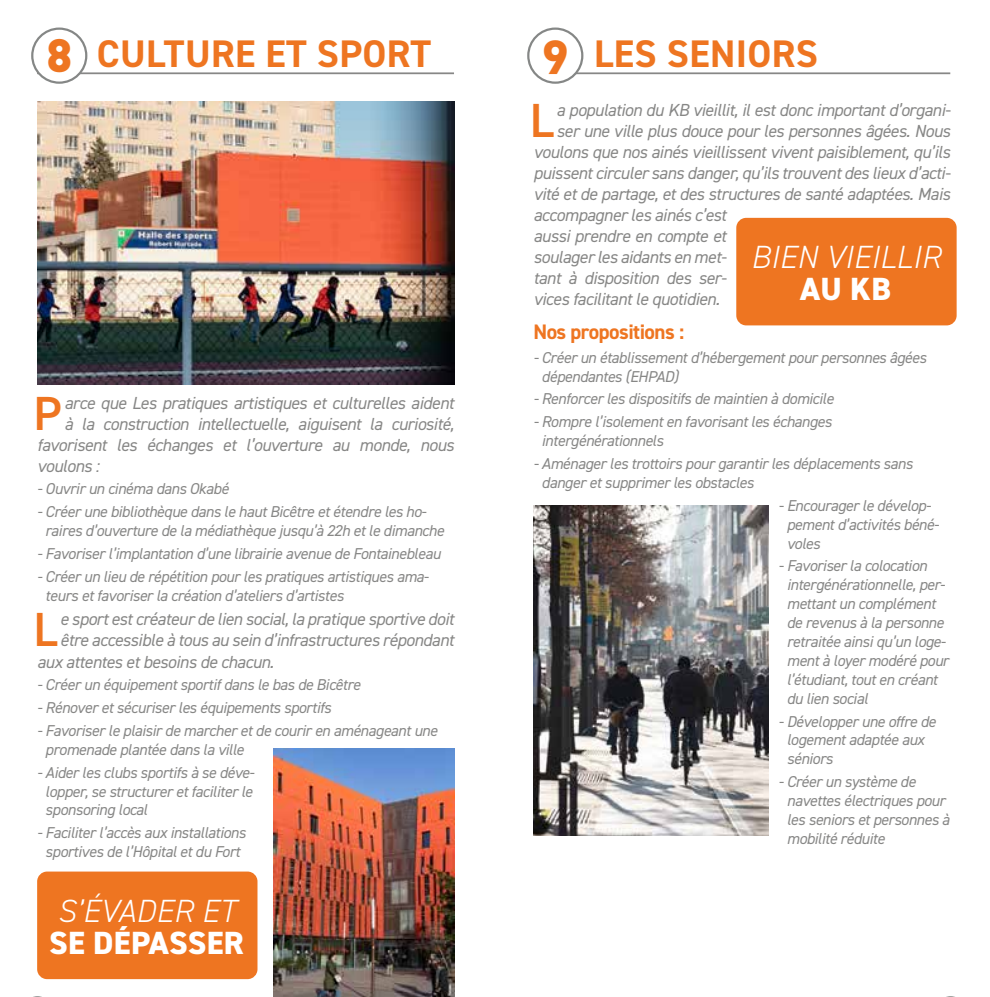
<style>
.page{position:relative;width:990px;height:997px;background:#fff}
.page>*{position:absolute;margin:0;border:0;box-sizing:border-box;transform-origin:0 0}
.t1{font:600 47.95px "DIN2014";color:#ee7521}
.t2{font:46.2px "DIN Black Alternate";color:#ee7521}
.t3{font:700 38.5px "DIN2014";letter-spacing:.01em;color:#ee7521}
.t4{font:italic 300 32.2px "DIN2014";letter-spacing:.01em;color:#fff}
.t5{font:800 32.2px "DIN2014";letter-spacing:.01em;color:#fff}
.t6{font:700 21px "DIN2014";letter-spacing:-.025em;color:#ee7521}
.t7{font:italic 17.5px "DIN2014";letter-spacing:-.025em;color:#878786}
.t8{font:italic 15.75px/18.9px "DIN2014";letter-spacing:-.025em;color:#878786}
</style>
<div class="page">
<hr style="left:37px;top:72px;width:417px;height:2px;background:#878786">
<hr style="left:539px;top:72px;width:411px;height:2px;background:#878786">
<div style="left:37px;top:871px;width:220px;height:107px;background:#ee7521;border-radius:10px"></div>
<div style="left:736px;top:218px;width:220px;height:107px;background:#ee7521;border-radius:10px"></div>
<div style="left:528px;top:29px;width:54px;height:54px;background:#fff;border-radius:50%"></div>
<div style="left:527px;top:27px;width:56px;height:57px;border:2px solid #858786;border-radius:50%"></div>
<div style="left:32px;top:29px;width:54px;height:54px;background:#fff;border-radius:50%"></div>
<div style="left:31px;top:27px;width:56px;height:57px;border:2px solid #858786;border-radius:50%"></div>
<img style="left:37px;top:102px;width:417px;height:283px">
<img style="left:273px;top:748px;width:181px;height:248px">
<img style="left:533px;top:505px;width:235px;height:330px">
<h2 class="t2" style="left:46px;top:24px;width:28px">8</h2>
<h2 class="t2" style="left:542px;top:20px;width:27px">9</h2>
<h3 class="t3" style="left:97px;top:29px;width:336px">CULTURE ET SPORT</h3>
<h3 class="t3" style="left:594px;top:29px;width:225px">LES SENIORS</h3>
<h1 class="t1" style="left:33px;top:381px;width:30px">P</h1>
<p class="t7" style="left:64px;top:391px;width:391px">arce que Les pratiques artistiques et culturelles aident</p>
<p class="t7" style="left:64px;top:412px;width:391px">à la construction intellectuelle, aiguisent la curiosité,</p>
<p class="t7" style="left:37px;top:433px;width:418px">favorisent les échanges et l’ouverture au monde, nous</p>
<p class="t7" style="left:37px;top:454px;width:64px">voulons :</p>
<p class="t8" style="left:37px;top:479px;width:193px">- Ouvrir un cinéma dans Okabé</p>
<p class="t8" style="left:45px;top:502px;width:400px;text-indent:-8px">- Créer une bibliothèque dans le haut Bicêtre et étendre les ho&shy;raires d’ouverture de la médiathèque jusqu’à 22h et le dimanche</p>
<p class="t8" style="left:37px;top:543px;width:405px">- Favoriser l’implantation d’une librairie avenue de Fontainebleau</p>
<p class="t8" style="left:45px;top:566px;width:385px;text-indent:-8px">- Créer un lieu de répétition pour les pratiques artistiques ama&shy;teurs et favoriser la création d’ateliers d’artistes</p>
<h1 class="t1" style="left:33px;top:598px;width:26px">L</h1>
<p class="t7" style="left:60px;top:608px;width:395px">e sport est créateur de lien social, la pratique sportive doit</p>
<p class="t7" style="left:60px;top:629px;width:395px">être accessible à tous au sein d’infrastructures répondant</p>
<p class="t7" style="left:37px;top:650px;width:238px">aux attentes et besoins de chacun.</p>
<p class="t8" style="left:37px;top:675px;width:325px">- Créer un équipement sportif dans le bas de Bicêtre</p>
<p class="t8" style="left:37px;top:697px;width:295px">- Rénover et sécuriser les équipements sportifs</p>
<p class="t8" style="left:45px;top:720px;width:393px;text-indent:-8px">- Favoriser le plaisir de marcher et de courir en aménageant une promenade plantée dans la ville</p>
<p class="t8" style="left:45px;top:762px;width:211px;text-indent:-8px">- Aider les clubs sportifs à se déve&shy;lopper, se structurer et faciliter le sponsoring local</p>
<p class="t8" style="left:37px;top:822px;width:210px;text-align:center">- Faciliter l’accès aux installations sportives de l’Hôpital et du Fort</p>
<h3 class="t4" style="left:57px;top:891px;width:180px">S’ÉVADER ET</h3>
<h3 class="t5" style="left:49px;top:920px;width:196px">SE DÉPASSER</h3>
<h1 class="t1" style="left:530px;top:88px;width:26px">L</h1>
<p class="t7" style="left:556px;top:99px;width:395px">a population du KB vieillit, il est donc important d’organi-</p>
<p class="t7" style="left:556px;top:120px;width:395px">ser une ville plus douce pour les personnes âgées. Nous</p>
<p class="t7" style="left:533px;top:141px;width:418px">voulons que nos ainés vieillissent vivent paisiblement, qu’ils</p>
<p class="t7" style="left:533px;top:162px;width:418px">puissent circuler sans danger, qu’ils trouvent des lieux d’acti-</p>
<p class="t7" style="left:533px;top:183px;width:418px">vité et de partage, et des structures de santé adaptées. Mais</p>
<p class="t7" style="left:533px;top:204px;width:194px">accompagner les ainés c’est</p>
<p class="t7" style="left:533px;top:225px;width:194px">aussi prendre en compte et</p>
<p class="t7" style="left:533px;top:246px;width:195px">soulager les aidants en met-</p>
<p class="t7" style="left:533px;top:267px;width:195px">tant à disposition des ser-</p>
<p class="t7" style="left:533px;top:288px;width:188px">vices facilitant le quotidien.</p>
<h3 class="t6" style="left:533px;top:317px;width:152px">Nos propositions :</h3>
<p class="t8" style="left:541px;top:347px;width:386px;text-indent:-8px">- Créer un établissement d’hébergement pour personnes âgées dépendantes (EHPAD)</p>
<p class="t8" style="left:533px;top:389px;width:302px">- Renforcer les dispositifs de maintien à domicile</p>
<p class="t8" style="left:541px;top:412px;width:292px;text-indent:-8px">- Rompre l’isolement en favorisant les échanges intergénérationnels</p>
<p class="t8" style="left:541px;top:453px;width:373px;text-indent:-8px">- Aménager les trottoirs pour garantir les déplacements sans danger et supprimer les obstacles</p>
<p class="t8" style="left:786px;top:495px;width:154px;text-indent:-8px">- Encourager le dévelop&shy;pement d’activités béné&shy;voles</p>
<p class="t8" style="left:786px;top:556px;width:164px;text-indent:-8px">- Favoriser la colocation intergénérationnelle, per&shy;mettant un complément de revenus à la personne retraitée ainsi qu’un loge&shy;ment à loyer modéré pour l’étudiant, tout en créant du lien social</p>
<p class="t8" style="left:786px;top:711px;width:151px;text-indent:-8px">- Développer une offre de logement adaptée aux séniors</p>
<p class="t8" style="left:786px;top:771px;width:164px;text-indent:-8px">- Créer un système de navettes électriques pour les seniors et personnes à mobilité réduite</p>
<h3 class="t4" style="left:751px;top:237px;width:191px">BIEN VIEILLIR</h3>
<h3 class="t5" style="left:800px;top:267px;width:92px">AU KB</h3>
</div>
